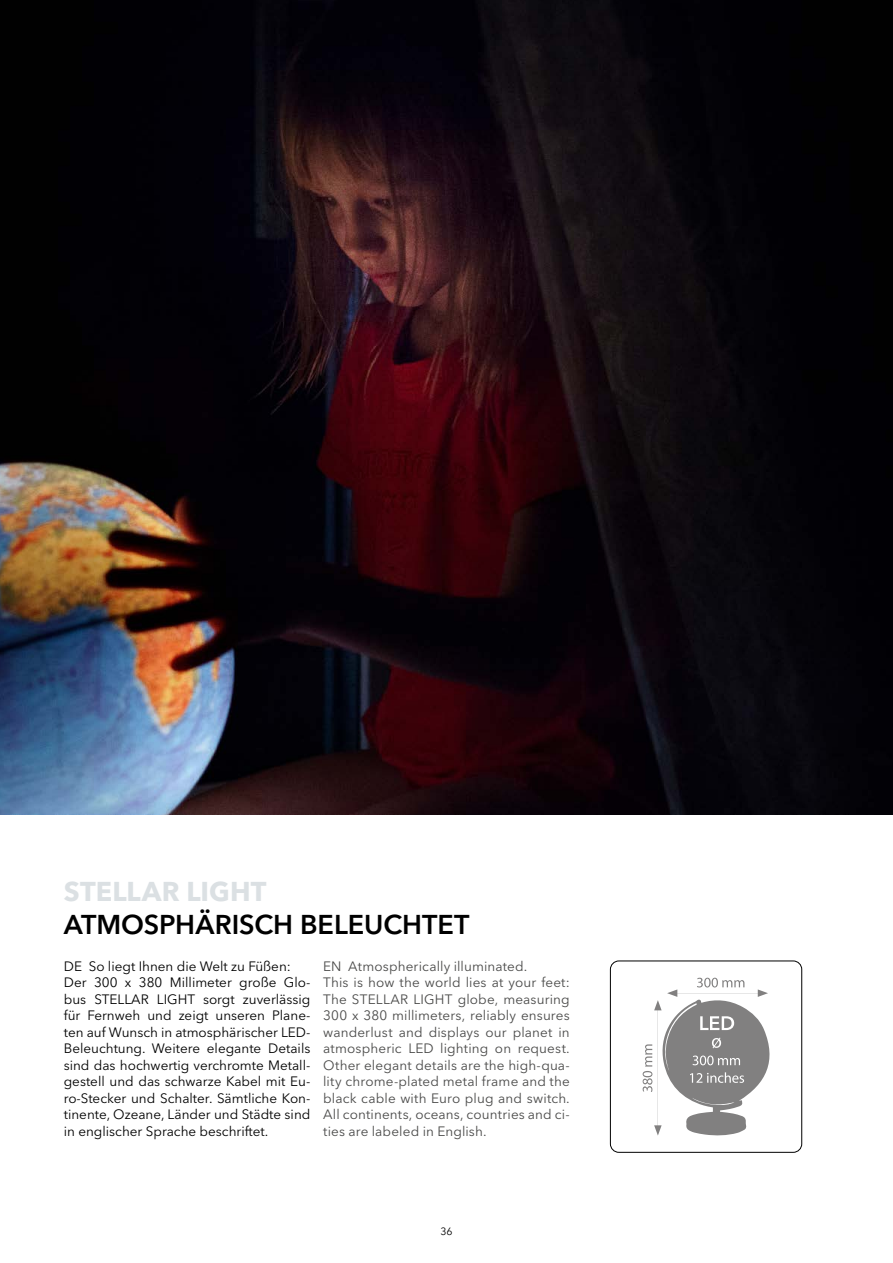
<style>
.page{position:relative;width:893px;height:1263px;background:#fff}
.page>*{position:absolute;margin:0;border:0;box-sizing:border-box;transform-origin:0 0}
.t1{font:600 27px "Avenir Next LT Pro";color:#000}
.t2{font:700 27px "Avenir Next LT Pro";color:#dbe0e3}
.t3{font:13.5px/16.5px "Avenir Next LT Pro";color:#000}
.t4{font:13.5px/16.5px "Avenir Next LT Pro";letter-spacing:.01em;color:#4a4a49}
.t5{font:10.5px "Avenir Next LT Pro";color:#000}
</style>
<div class="page">
<img style="left:0;top:0;width:893px;height:814px">
<svg style="left:643px;top:978px;width:126px;height:157px"></svg>
<div style="left:610px;top:961px;width:192px;height:191px;border:1px solid #000;border-radius:9px"></div>
<h1 class="t2" style="left:64px;top:875px;width:204px">STELLAR LIGHT</h1>
<h1 class="t1" style="left:64px;top:908px;width:407px">ATMOSPHÄRISCH BELEUCHTET</h1>
<p class="t3" style="left:64px;top:958px;width:248px">DE So liegt Ihnen die Welt zu Füßen:<br>Der 300 x 380 Millimeter große Glo&shy;bus STELLAR LIGHT sorgt zuverlässig für Fernweh und zeigt unseren Plane&shy;ten auf Wunsch in atmosphärischer LED-Beleuchtung. Weitere elegante Details sind das hochwertig verchromte Metall&shy;gestell und das schwarze Kabel mit Eu&shy;ro-Stecker und Schalter. Sämtliche Kon&shy;tinente, Ozeane, Länder und Städte sind in englischer Sprache beschriftet.</p>
<p class="t4" style="left:323px;top:958px;width:248px">EN Atmospherically illuminated.<br>This is how the world lies at your feet:<br>The STELLAR LIGHT globe, measuring 300 x 380 millimeters, reliably ensures wanderlust and displays our planet in atmospheric LED lighting on request.<br>Other elegant details are the high-qua&shy;lity chrome-plated metal frame and the black cable with Euro plug and switch.<br>All continents, oceans, countries and ci&shy;ties are labeled in English.</p>
<p class="t5" style="left:440px;top:1225px;width:14px">36</p>
</div>
